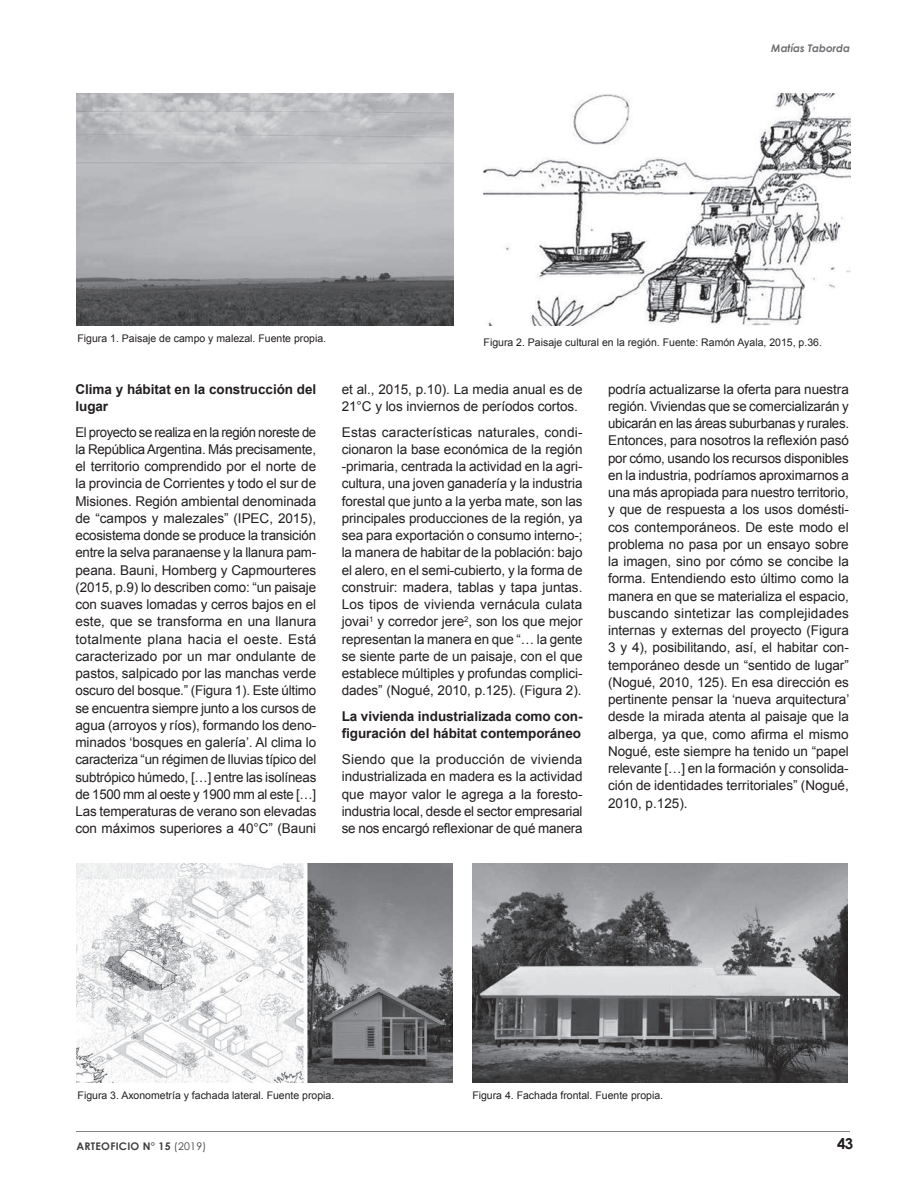
<style>
.page{position:relative;width:918px;height:1188px;background:#fff}
.page>*{position:absolute;margin:0;border:0;box-sizing:border-box;transform-origin:0 0}
.t1{font:700 15px "Century Gothic";color:#231f20}
.t2{font:13.5px/17.2px "Arial";letter-spacing:-.005em;color:#231f20;text-align:justify}
.t3{font:700 13.5px/17.2px "Arial";letter-spacing:-.005em;color:#231f20}
.t4{font:10.5px "Arial";color:#231f20}
.t5{font:700 10.5px "Century Gothic";letter-spacing:.025em;color:#3e3e3f}
.t6{font:italic 700 10.5px "Century Gothic";color:#6c6d70}
.s1{font-weight:400}
</style>
<div class="page">
<hr style="left:77px;top:1132px;width:773px;height:1px;background:#808285">
<img style="left:77px;top:94px;width:376px;height:231px">
<img style="left:484px;top:94px;width:367px;height:231px">
<img style="left:77px;top:864px;width:376px;height:218px">
<img style="left:472px;top:864px;width:375px;height:218px">
<p class="t6" style="left:771px;top:40px;width:80px">Matías Taborda</p>
<p class="t4" style="left:78px;top:331px;width:250px">Figura 1. Paisaje de campo y malezal. Fuente propia.</p>
<p class="t4" style="left:484px;top:335px;width:340px">Figura 2. Paisaje cultural en la región. Fuente: Ramón Ayala, 2015, p.36.</p>
<p class="t2" style="left:608px;top:380px;width:243px">podría actualizarse la oferta para nuestra región. Viviendas que se comercializarán y ubicarán en las áreas suburbanas y rurales.<br>Entonces, para nosotros la reflexión pasó por cómo, usando los recursos disponibles en la industria, podríamos aproximarnos a una más apropiada para nuestro territorio, y que de respuesta a los usos domésti&shy;cos contemporáneos. De este modo el problema no pasa por un ensayo sobre la imagen, sino por cómo se concibe la forma. Entendiendo esto último como la manera en que se materializa el espacio, buscando sintetizar las complejidades internas y externas del proyecto (Figura 3 y 4), posibilitando, así, el habitar con&shy;temporáneo desde un “sentido de lugar” (Nogué, 2010, 125). En esa dirección es pertinente pensar la ‘nueva arquitectura’ desde la mirada atenta al paisaje que la alberga, ya que, como afirma el mismo Nogué, este siempre ha tenido un “papel relevante […] en la formación y consolida&shy;ción de identidades territoriales” (Nogué, 2010, p.125).</p>
<p class="t3" style="left:75px;top:381px;width:242px">Clima y hábitat en la construcción del lugar</p>
<p class="t2" style="left:75px;top:423px;width:242px">El proyecto se realiza en la región noreste de la República Argentina. Más precisamente, el territorio comprendido por el norte de la provincia de Corrientes y todo el sur de Misiones. Región ambiental denominada de “campos y malezales” (IPEC, 2015), ecosistema donde se produce la transición entre la selva paranaense y la llanura pam&shy;peana. Bauni, Homberg y Capmourteres (2015, p.9) lo describen como: “un paisaje con suaves lomadas y cerros bajos en el este, que se transforma en una llanura totalmente plana hacia el oeste. Está caracterizado por un mar ondulante de pastos, salpicado por las manchas verde oscuro del bosque.” (Figura 1). Este último se encuentra siempre junto a los cursos de agua (arroyos y ríos), formando los deno&shy;minados ‘bosques en galería’. Al clima lo caracteriza “un régimen de lluvias típico del subtrópico húmedo, […] entre las isolíneas de 1500 mm al oeste y 1900 mm al este […] Las temperaturas de verano son elevadas con máximos superiores a 40°C” (Bauni</p>
<p class="t2" style="left:342px;top:380px;width:242px">et al., 2015, p.10). La media anual es de<br>21°C y los inviernos de períodos cortos.</p>
<p class="t2" style="left:342px;top:423px;width:242px">Estas características naturales, condi&shy;cionaron la base económica de la región -primaria, centrada la actividad en la agri&shy;cultura, una joven ganadería y la industria forestal que junto a la yerba mate, son las principales producciones de la región, ya sea para exportación o consumo interno-; la manera de habitar de la población: bajo el alero, en el semi-cubierto, y la forma de construir: madera, tablas y tapa juntas.<br>Los tipos de vivienda vernácula culata jovai<sup>1</sup> y corredor jere<sup>2</sup>, son los que mejor representan la manera en que “… la gente se siente parte de un paisaje, con el que establece múltiples y profundas complici&shy;dades” (Nogué, 2010, p.125). (Figura 2).</p>
<p class="t3" style="left:342px;top:708px;width:242px">La vivienda industrializada como con&shy;figuración del hábitat contemporáneo</p>
<p class="t2" style="left:342px;top:751px;width:242px">Siendo que la producción de vivienda industrializada en madera es la actividad que mayor valor le agrega a la foresto&shy;industria local, desde el sector empresarial se nos encargó reflexionar de qué manera</p>
<p class="t4" style="left:78px;top:1089px;width:258px">Figura 3. Axonometría y fachada lateral. Fuente propia.</p>
<p class="t4" style="left:472px;top:1089px;width:192px">Figura 4. Fachada frontal. Fuente propia.</p>
<p class="t5" style="left:77px;top:1138px;width:131px">ARTEOFICIO N° 15 <span class="s1">(2019)</span></p>
<p class="t1" style="left:837px;top:1132px;width:18px">43</p>
</div>
